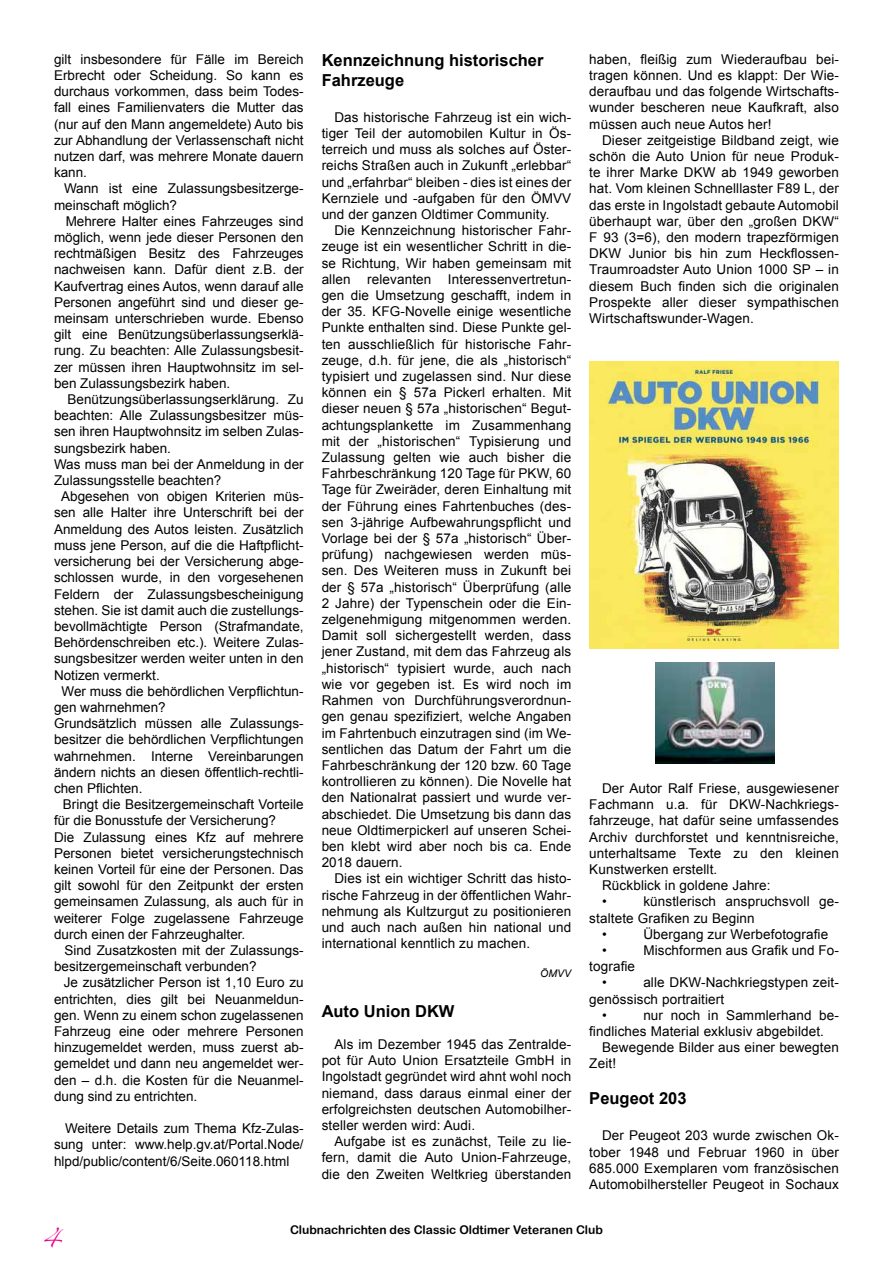
<style>
.page{position:relative;width:893px;height:1263px;background:#fff}
.page>*{position:absolute;margin:0;border:0;box-sizing:border-box;transform-origin:0 0}
.t1{font:18px "Zapfino";color:#ec008c}
.t2{font:700 16.5px/19.8px "Arial";color:#000}
.t3{font:13.5px/16.2px "Arial";color:#000;text-align:justify}
.t4{font:12px "Arial Rounded MT Bold";color:#000}
.t5{font:italic 10.5px "Arial";color:#000}
</style>
<div class="page">
<img style="left:589px;top:361px;width:250px;height:287px">
<img style="left:656px;top:662px;width:118px;height:101px">
<p class="t3" style="left:54px;top:51px;width:251px">gilt insbesondere für Fälle im Bereich Erbrecht oder Scheidung. So kann es durchaus vorkommen, dass beim Todes&shy;fall eines Familienvaters die Mutter das (nur auf den Mann angemeldete) Auto bis zur Abhandlung der Verlassenschaft nicht nutzen darf, was mehrere Monate dauern kann.</p>
<p class="t3" style="left:54px;top:181px;width:251px;text-indent:10px">Wann ist eine Zulassungsbesitzerge&shy;meinschaft möglich?</p>
<p class="t3" style="left:54px;top:213px;width:251px;text-indent:12px">Mehrere Halter eines Fahrzeuges sind möglich, wenn jede dieser Personen den rechtmäßigen Besitz des Fahrzeuges nachweisen kann. Dafür dient z.B. der Kaufvertrag eines Autos, wenn darauf alle Personen angeführt sind und dieser ge&shy;meinsam unterschrieben wurde. Ebenso gilt eine Benützungsüberlassungserklä&shy;rung. Zu beachten: Alle Zulassungsbesit&shy;zer müssen ihren Hauptwohnsitz im sel&shy;ben Zulassungsbezirk haben.</p>
<p class="t3" style="left:68px;top:391px;width:238px">Benützungsüberlassungserklärung. Zu</p>
<p class="t3" style="left:54px;top:408px;width:251px">beachten: Alle Zulassungsbesitzer müs-</p>
<p class="t3" style="left:54px;top:424px;width:251px">sen ihren Hauptwohnsitz im selben Zulas-</p>
<p class="t3" style="left:54px;top:440px;width:119px">sungsbezirk haben.</p>
<p class="t3" style="left:54px;top:456px;width:251px">Was muss man bei der Anmeldung in der</p>
<p class="t3" style="left:54px;top:472px;width:169px">Zulassungsstelle beachten?</p>
<p class="t3" style="left:61px;top:489px;width:244px">Abgesehen von obigen Kriterien müs-</p>
<p class="t3" style="left:54px;top:505px;width:251px">sen alle Halter ihre Unterschrift bei der</p>
<p class="t3" style="left:54px;top:521px;width:251px">Anmeldung des Autos leisten. Zusätzlich</p>
<p class="t3" style="left:54px;top:537px;width:251px">muss jene Person, auf die die Haftpflicht-</p>
<p class="t3" style="left:54px;top:553px;width:251px">versicherung bei der Versicherung abge-</p>
<p class="t3" style="left:54px;top:570px;width:251px">schlossen wurde, in den vorgesehenen</p>
<p class="t3" style="left:54px;top:586px;width:251px">Feldern der Zulassungsbescheinigung</p>
<p class="t3" style="left:54px;top:602px;width:251px">stehen. Sie ist damit auch die zustellungs-</p>
<p class="t3" style="left:54px;top:618px;width:251px">bevollmächtigte Person (Strafmandate,</p>
<p class="t3" style="left:54px;top:634px;width:251px">Behördenschreiben etc.). Weitere Zulas-</p>
<p class="t3" style="left:54px;top:651px;width:251px">sungsbesitzer werden weiter unten in den</p>
<p class="t3" style="left:54px;top:667px;width:107px">Notizen vermerkt.</p>
<p class="t3" style="left:62px;top:683px;width:244px">Wer muss die behördlichen Verpflichtun-</p>
<p class="t3" style="left:54px;top:699px;width:113px">gen wahrnehmen?</p>
<p class="t3" style="left:54px;top:715px;width:251px">Grundsätzlich müssen alle Zulassungs-</p>
<p class="t3" style="left:54px;top:732px;width:251px">besitzer die behördlichen Verpflichtungen</p>
<p class="t3" style="left:54px;top:748px;width:251px">wahrnehmen. Interne Vereinbarungen</p>
<p class="t3" style="left:54px;top:764px;width:251px">ändern nichts an diesen öffentlich-rechtli-</p>
<p class="t3" style="left:54px;top:780px;width:90px">chen Pflichten.</p>
<p class="t3" style="left:63px;top:796px;width:242px">Bringt die Besitzergemeinschaft Vorteile</p>
<p class="t3" style="left:54px;top:813px;width:224px">für die Bonusstufe der Versicherung?</p>
<p class="t3" style="left:54px;top:829px;width:251px">Die Zulassung eines Kfz auf mehrere</p>
<p class="t3" style="left:54px;top:845px;width:251px">Personen bietet versicherungstechnisch</p>
<p class="t3" style="left:54px;top:861px;width:251px">keinen Vorteil für eine der Personen. Das</p>
<p class="t3" style="left:54px;top:877px;width:251px">gilt sowohl für den Zeitpunkt der ersten</p>
<p class="t3" style="left:54px;top:894px;width:251px">gemeinsamen Zulassung, als auch für in</p>
<p class="t3" style="left:54px;top:910px;width:251px">weiterer Folge zugelassene Fahrzeuge</p>
<p class="t3" style="left:54px;top:926px;width:193px">durch einen der Fahrzeughalter.</p>
<p class="t3" style="left:64px;top:942px;width:241px">Sind Zusatzkosten mit der Zulassungs-</p>
<p class="t3" style="left:54px;top:958px;width:204px">besitzergemeinschaft verbunden?</p>
<p class="t3" style="left:64px;top:975px;width:241px">Je zusätzlicher Person ist 1,10 Euro zu</p>
<p class="t3" style="left:54px;top:991px;width:251px">entrichten, dies gilt bei Neuanmeldun-</p>
<p class="t3" style="left:54px;top:1007px;width:251px">gen. Wenn zu einem schon zugelassenen</p>
<p class="t3" style="left:54px;top:1023px;width:251px">Fahrzeug eine oder mehrere Personen</p>
<p class="t3" style="left:54px;top:1039px;width:251px">hinzugemeldet werden, muss zuerst ab-</p>
<p class="t3" style="left:54px;top:1056px;width:251px">gemeldet und dann neu angemeldet wer-</p>
<p class="t3" style="left:54px;top:1072px;width:251px">den – d.h. die Kosten für die Neuanmel-</p>
<p class="t3" style="left:54px;top:1088px;width:145px">dung sind zu entrichten.</p>
<p class="t3" style="left:54px;top:1120px;width:251px;text-indent:11px">Weitere Details zum Thema Kfz-Zulas&shy;sung unter: www.help.gv.at/Portal.Node/ hlpd/public/content/6/Seite.060118.html</p>
<p class="t2" style="left:322px;top:51px;width:223px">Kennzeichnung historischer<br>Fahrzeuge</p>
<p class="t3" style="left:322px;top:109px;width:251px;text-indent:13px">Das historische Fahrzeug ist ein wich&shy;tiger Teil der automobilen Kultur in Ös&shy;terreich und muss als solches auf Öster&shy;reichs Straßen auch in Zukunft „erlebbar“ und „erfahrbar“ bleiben - dies ist eines der Kernziele und -aufgaben für den ÖMVV und der ganzen Oldtimer Community.</p>
<p class="t3" style="left:322px;top:223px;width:251px;text-indent:13px">Die Kennzeichnung historischer Fahr&shy;zeuge ist ein wesentlicher Schritt in die&shy;se Richtung, Wir haben gemeinsam mit allen relevanten Interessenvertretun&shy;gen die Umsetzung geschafft, indem in der 35. KFG-Novelle einige wesentliche Punkte enthalten sind. Diese Punkte gel&shy;ten ausschließlich für historische Fahr&shy;zeuge, d.h. für jene, die als „historisch“ typisiert und zugelassen sind. Nur diese können ein § 57a Pickerl erhalten. Mit dieser neuen § 57a „historischen“ Begut&shy;achtungsplankette im Zusammenhang mit der „historischen“ Typisierung und Zulassung gelten wie auch bisher die Fahrbeschränkung 120 Tage für PKW, 60<br>Tage für Zweiräder, deren Einhaltung mit der Führung eines Fahrtenbuches (des&shy;sen 3-jährige Aufbewahrungspflicht und Vorlage bei der § 57a „historisch“ Über&shy;prüfung) nachgewiesen werden müs&shy;sen. Des Weiteren muss in Zukunft bei der § 57a „historisch“ Überprüfung (alle 2 Jahre) der Typenschein oder die Ein&shy;zelgenehmigung mitgenommen werden.<br>Damit soll sichergestellt werden, dass jener Zustand, mit dem das Fahrzeug als „historisch“ typisiert wurde, auch nach wie vor gegeben ist. Es wird noch im Rahmen von Durchführungsverordnun&shy;gen genau spezifiziert, welche Angaben im Fahrtenbuch einzutragen sind (im We&shy;sentlichen das Datum der Fahrt um die Fahrbeschränkung der 120 bzw. 60 Tage kontrollieren zu können). Die Novelle hat den Nationalrat passiert und wurde ver&shy;abschiedet. Die Umsetzung bis dann das neue Oldtimerpickerl auf unseren Schei&shy;ben klebt wird aber noch bis ca. Ende 2018 dauern.</p>
<p class="t3" style="left:322px;top:871px;width:251px;text-indent:13px">Dies ist ein wichtiger Schritt das histo&shy;rische Fahrzeug in der öffentlichen Wahr&shy;nehmung als Kultzurgut zu positionieren und auch nach außen hin national und international kenntlich zu machen.</p>
<p class="t5" style="left:540px;top:966px;width:33px">ÖMVV</p>
<p class="t2" style="left:322px;top:1001px;width:134px">Auto Union DKW</p>
<p class="t3" style="left:322px;top:1036px;width:251px;text-indent:13px">Als im Dezember 1945 das Zentralde&shy;pot für Auto Union Ersatzteile GmbH in Ingolstadt gegründet wird ahnt wohl noch niemand, dass daraus einmal einer der erfolgreichsten deutschen Automobilher&shy;steller werden wird: Audi.</p>
<p class="t3" style="left:322px;top:1133px;width:251px;text-indent:13px">Aufgabe ist es zunächst, Teile zu lie&shy;fern, damit die Auto Union-Fahrzeuge, die den Zweiten Weltkrieg überstanden</p>
<p class="t3" style="left:589px;top:51px;width:251px">haben, fleißig zum Wiederaufbau bei&shy;tragen können. Und es klappt: Der Wie&shy;deraufbau und das folgende Wirtschafts&shy;wunder bescheren neue Kaufkraft, also müssen auch neue Autos her!</p>
<p class="t3" style="left:589px;top:132px;width:251px;text-indent:13px">Dieser zeitgeistige Bildband zeigt, wie schön die Auto Union für neue Produk&shy;te ihrer Marke DKW ab 1949 geworben hat. Vom kleinen Schnelllaster F89 L, der das erste in Ingolstadt gebaute Automobil überhaupt war, über den „großen DKW“ F 93 (3=6), den modern trapezförmigen DKW Junior bis hin zum Heckflossen-Traumroadster Auto Union 1000 SP – in diesem Buch finden sich die originalen Prospekte aller dieser sympathischen Wirtschaftswunder-Wagen.</p>
<p class="t3" style="left:602px;top:780px;width:238px">Der Autor Ralf Friese, ausgewiesener</p>
<p class="t3" style="left:589px;top:796px;width:251px">Fachmann u.a. für DKW-Nachkriegs-</p>
<p class="t3" style="left:589px;top:813px;width:251px">fahrzeuge, hat dafür seine umfassendes</p>
<p class="t3" style="left:589px;top:829px;width:251px">Archiv durchforstet und kenntnisreiche,</p>
<p class="t3" style="left:589px;top:845px;width:251px">unterhaltsame Texte zu den kleinen</p>
<p class="t3" style="left:589px;top:861px;width:129px">Kunstwerken erstellt.</p>
<p class="t3" style="left:602px;top:877px;width:170px">Rückblick in goldene Jahre:</p>
<p class="t3" style="left:602px;top:894px;width:6px">•</p>
<p class="t3" style="left:643px;top:894px;width:197px">künstlerisch anspruchsvoll ge-</p>
<p class="t3" style="left:589px;top:910px;width:167px">staltete Grafiken zu Beginn</p>
<p class="t3" style="left:602px;top:926px;width:6px">•</p>
<p class="t3" style="left:643px;top:926px;width:186px">Übergang zur Werbefotografie</p>
<p class="t3" style="left:602px;top:942px;width:6px">•</p>
<p class="t3" style="left:643px;top:942px;width:197px">Mischformen aus Grafik und Fo-</p>
<p class="t3" style="left:602px;top:958px;width:35px;text-indent:-13px">tografie •</p>
<p class="t3" style="left:643px;top:975px;width:197px">alle DKW-Nachkriegstypen zeit-</p>
<p class="t3" style="left:589px;top:991px;width:137px">genössisch portraitiert</p>
<p class="t3" style="left:602px;top:1007px;width:6px">•</p>
<p class="t3" style="left:589px;top:1007px;width:251px;text-indent:54px">nur noch in Sammlerhand be&shy;findliches Material exklusiv abgebildet.</p>
<p class="t3" style="left:589px;top:1039px;width:251px;text-indent:13px">Bewegende Bilder aus einer bewegten<br>Zeit!</p>
<p class="t2" style="left:589px;top:1089px;width:99px">Peugeot 203</p>
<p class="t3" style="left:589px;top:1128px;width:251px;text-indent:13px">Der Peugeot 203 wurde zwischen Ok&shy;tober 1948 und Februar 1960 in über 685.000 Exemplaren vom französischen Automobilhersteller Peugeot in Sochaux</p>
<h1 class="t1" style="left:41px;top:1230px;width:20px">4</h1>
<p class="t4" style="left:290px;top:1223px;width:314px">Clubnachrichten des Classic Oldtimer Veteranen Club</p>
</div>
